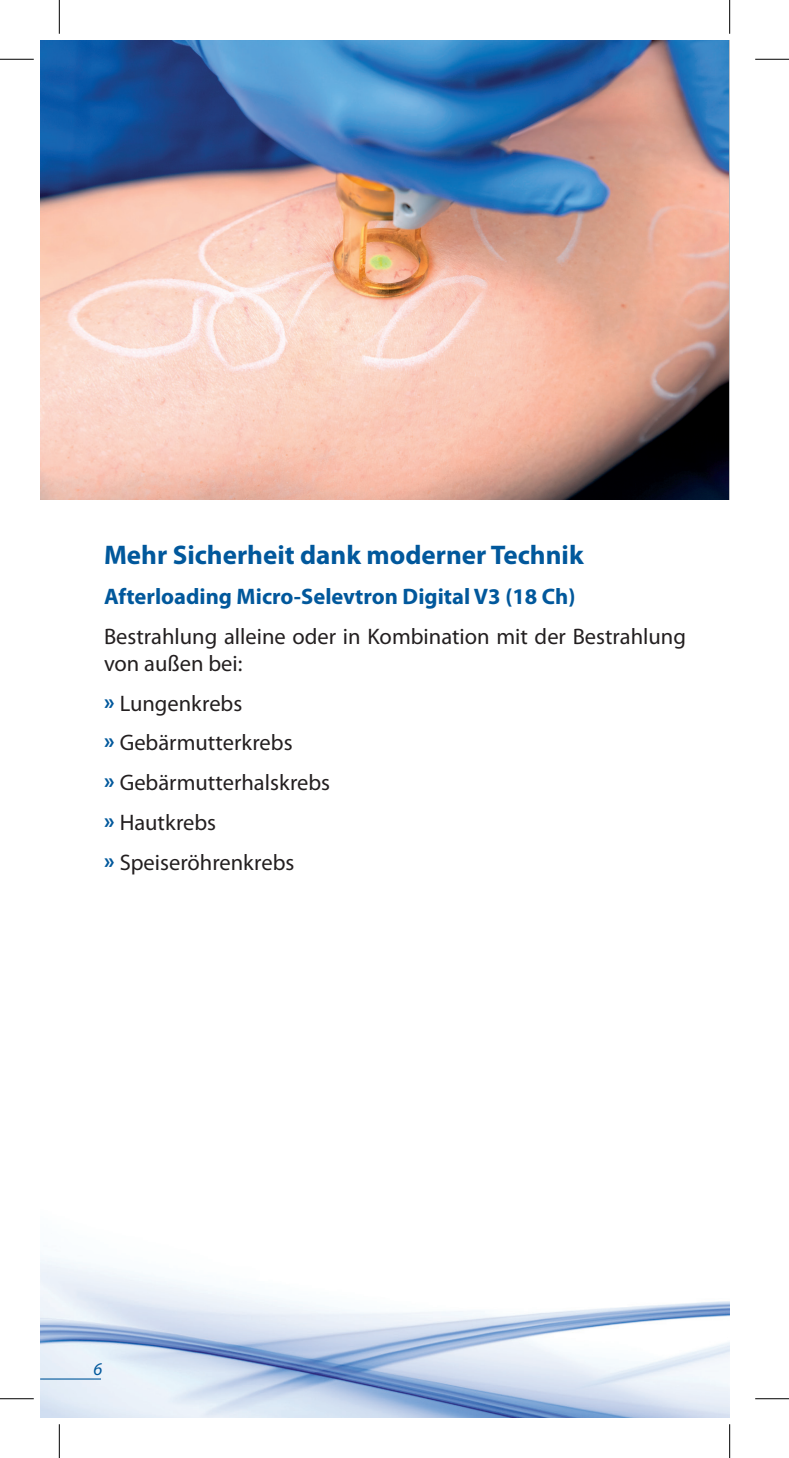
<style>
.page{position:relative;width:789px;height:1458px;background:#fff}
.page>*{position:absolute;margin:0;border:0;box-sizing:border-box;transform-origin:0 0}
.t1{font:700 27px "Myriad Pro";color:#01589c}
.t2{font:22.5px/39.8px "Myriad Pro";color:#231f20}
.t3{font:700 22.5px "Myriad Pro";color:#01589c}
.t4{font:italic 18px "Myriad Pro";color:#01589c}
.s1{font-weight:700;color:#01589c}
</style>
<div class="page">
<img style="left:40px;top:1255px;width:689px;height:163px">
<hr style="left:40px;top:1378px;width:61px;height:1px;background:#01589c">
<img style="left:40px;top:40px;width:689px;height:459px">
<hr style="left:729px;top:40px;width:1px;height:459px;background:#bcbdc0">
<hr style="left:0;top:59px;width:34px;height:1px;background:#000">
<hr style="left:754px;top:59px;width:34px;height:1px;background:#000">
<hr style="left:0;top:1398px;width:34px;height:1px;background:#000">
<hr style="left:754px;top:1398px;width:34px;height:1px;background:#000">
<hr style="left:59px;top:0;width:1px;height:34px;background:#000">
<hr style="left:59px;top:1424px;width:1px;height:34px;background:#000">
<hr style="left:729px;top:0;width:1px;height:34px;background:#000">
<hr style="left:729px;top:1424px;width:1px;height:34px;background:#000">
<p class="t1" style="left:104px;top:538px;width:481px">Mehr Sicherheit dank moderner Technik</p>
<p class="t3" style="left:104px;top:582px;width:473px">Afterloading Micro-Selevtron Digital V3 (18 Ch)</p>
<p class="t2" style="left:104px;top:622px;width:583px;line-height:27px">Bestrahlung alleine oder in Kombination mit der Bestrahlung von außen bei:</p>
<p class="t2" style="left:104px;top:683px;width:227px"><span class="s1">»</span> Lungenkrebs<br><span class="s1">»</span> Gebärmutterkrebs<br><span class="s1">»</span> Gebärmutterhalskrebs <span class="s1">»</span> Hautkrebs<br><span class="s1">»</span> Speiseröhrenkrebs</p>
<p class="t4" style="left:93px;top:1358px;width:10px">6</p>
</div>
